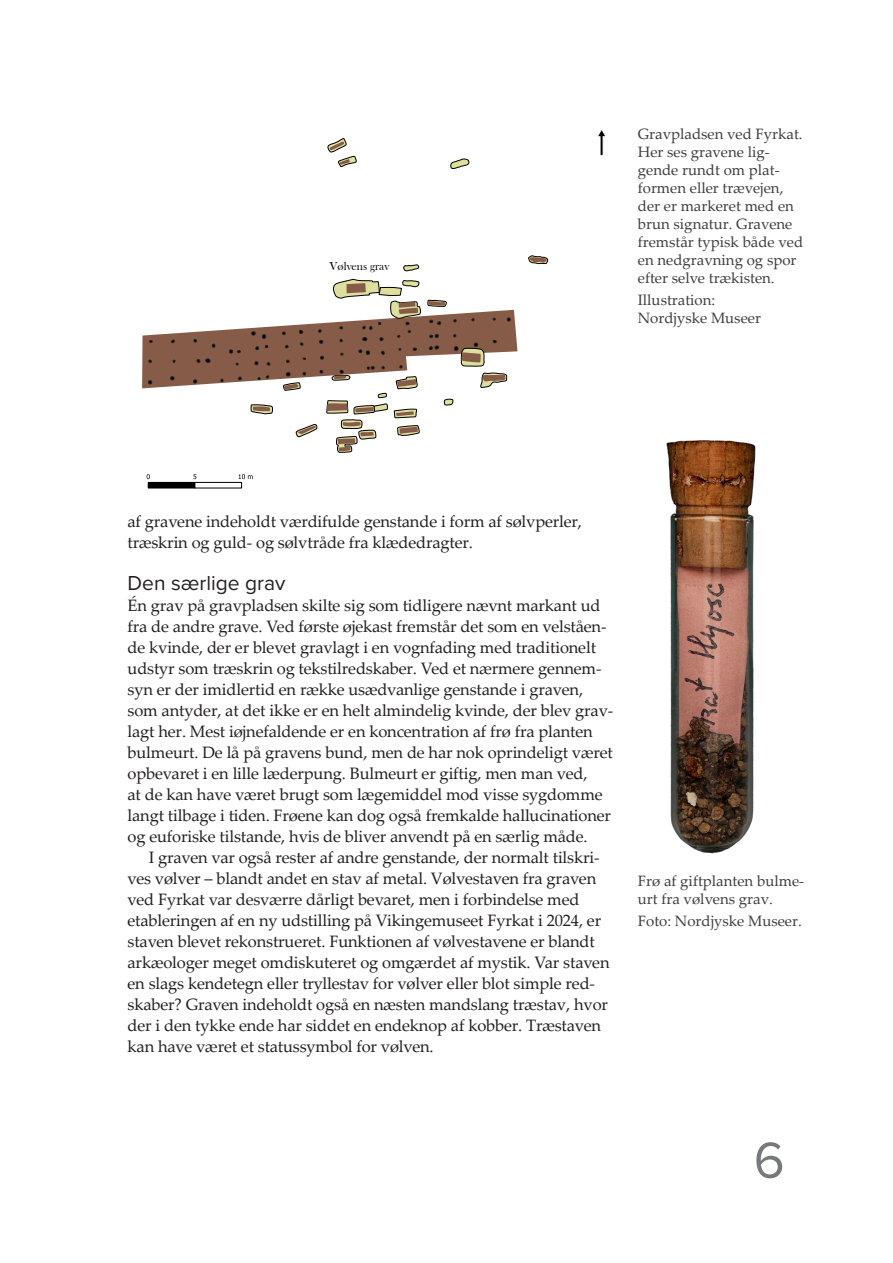
<style>
.page{position:relative;width:893px;height:1263px;background:#fff}
.page>*{position:absolute;margin:0;border:0;box-sizing:border-box;transform-origin:0 0}
.t1{font:52.5px "Proxima Nova";color:#76787b}
.Rubrik{font:21px "Proxima Nova";color:#231f20}
.Normal_0{font:16.5px/21px "Palatino Linotype";letter-spacing:-.01em;color:#231f20}
.Billedtekst{font:15px/18px "Palatino Linotype";color:#3e3e3f}
.t2{font:11.85px "Bask Old Face";color:#000}
</style>
<div class="page">
<svg style="left:450px;top:158px;width:19px;height:11px"></svg>
<svg style="left:403px;top:264px;width:16px;height:7px"></svg>
<svg style="left:528px;top:255px;width:20px;height:9px"></svg>
<svg style="left:327px;top:138px;width:30px;height:29px"></svg>
<svg style="left:142px;top:279px;width:375px;height:174px"></svg>
<svg style="left:598px;top:130px;width:8px;height:26px"></svg>
<div style="left:148px;top:482px;width:47px;height:6px;background:#000"></div>
<div style="left:148px;top:482px;width:94px;height:6px;border:1px solid #000"></div>
<svg style="left:147px;top:474px;width:3px;height:5px"></svg>
<svg style="left:193px;top:474px;width:3px;height:14px"></svg>
<svg style="left:239px;top:474px;width:14px;height:5px"></svg>
<img style="left:666px;top:440px;width:90px;height:414px">
<p class="t2" style="left:330px;top:260px;width:61px">Vølvens grav</p>
<p class="Billedtekst" style="left:638px;top:124px;width:167px">Gravpladsen ved Fyrkat.<br>Her ses gravene lig&shy;gende rundt om plat&shy;formen eller trævejen, der er markeret med en brun signatur. Gravene fremstår typisk både ved en nedgravning og spor efter selve trækisten.</p>
<p class="Billedtekst" style="left:638px;top:290px;width:79px">Illustration:</p>
<p class="Billedtekst" style="left:638px;top:308px;width:125px">Nordjyske Museer</p>
<p class="Normal_0" style="left:128px;top:510px;width:456px">af gravene indeholdt værdifulde genstande i form af sølvperler, træskrin og guld- og sølvtråde fra klædedragter.</p>
<p class="Rubrik" style="left:128px;top:567px;width:159px">Den særlige grav</p>
<p class="Normal_0" style="left:128px;top:594px;width:487px">Én grav på gravpladsen skilte sig som tidligere nævnt markant ud fra de andre grave. Ved første øjekast fremstår det som en velståen&shy;de kvinde, der er blevet gravlagt i en vognfading med traditionelt udstyr som træskrin og tekstilredskaber. Ved et nærmere gennem&shy;syn er der imidlertid en række usædvanlige genstande i graven, som antyder, at det ikke er en helt almindelig kvinde, der blev grav&shy;lagt her. Mest iøjnefaldende er en koncentration af frø fra planten bulmeurt. De lå på gravens bund, men de har nok oprindeligt været opbevaret i en lille læderpung. Bulmeurt er giftig, men man ved,<br>at de kan have været brugt som lægemiddel mod visse sygdomme langt tilbage i tiden. Frøene kan dog også fremkalde hallucinationer og euforiske tilstande, hvis de bliver anvendt på en særlig måde.</p>
<p class="Normal_0" style="left:128px;top:846px;width:484px;text-indent:21px">I graven var også rester af andre genstande, der normalt tilskri&shy;ves vølver – blandt andet en stav af metal. Vølvestaven fra graven ved Fyrkat var desværre dårligt bevaret, men i forbindelse med etableringen af en ny udstilling på Vikingemuseet Fyrkat i 2024, er staven blevet rekonstrueret. Funktionen af vølvestavene er blandt arkæologer meget omdiskuteret og omgærdet af mystik. Var staven en slags kendetegn eller tryllestav for vølver eller blot simple red&shy;skaber? Graven indeholdt også en næsten mandslang træstav, hvor der i den tykke ende har siddet en endeknop af kobber. Træstaven kan have været et statussymbol for vølven.</p>
<p class="Billedtekst" style="left:638px;top:871px;width:168px">Frø af giftplanten bulme&shy;urt fra vølvens grav.</p>
<p class="Billedtekst" style="left:638px;top:911px;width:165px">Foto: Nordjyske Museer.</p>
<h1 class="t1" style="left:754px;top:1121px;width:33px">6</h1>
</div>
